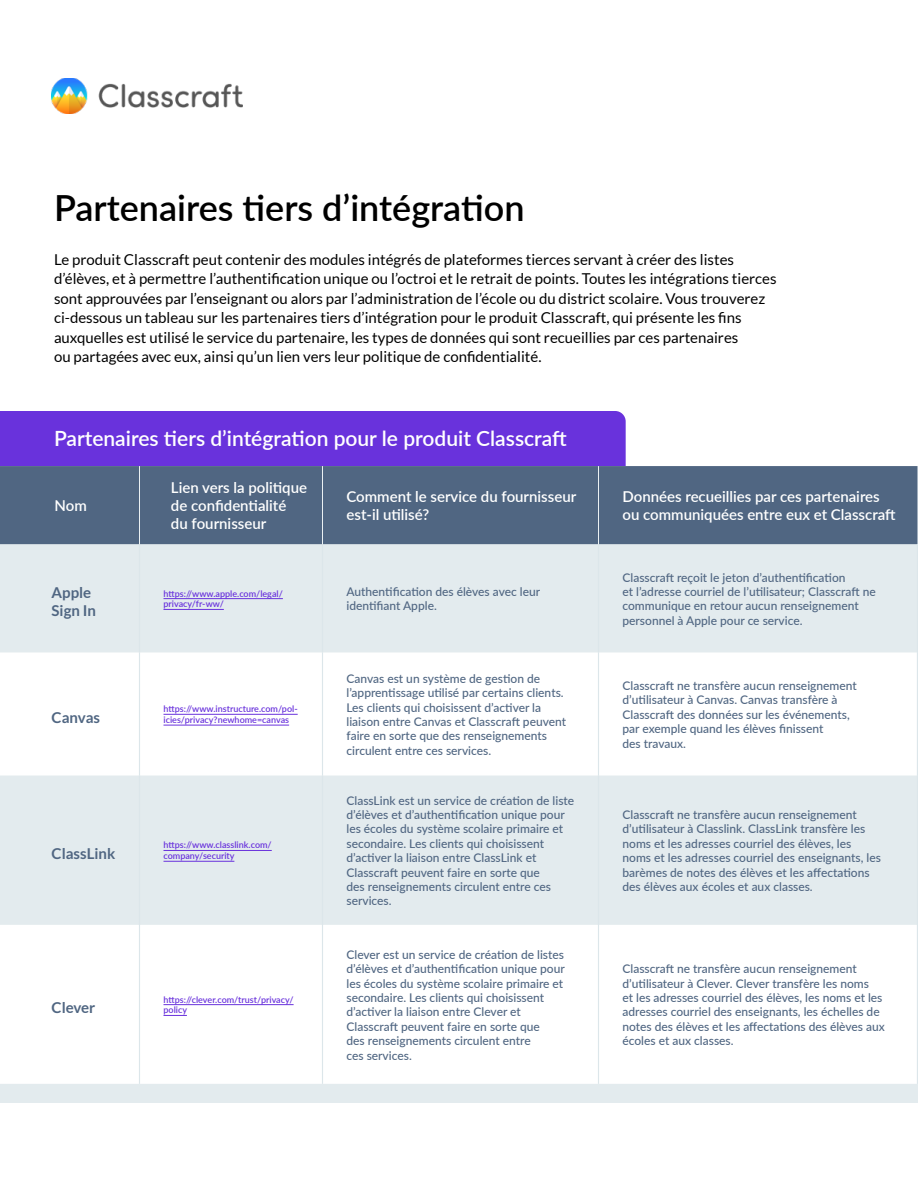
<style>
.page{position:relative;width:918px;height:1188px;background:#fff}
.page>*{position:absolute;margin:0;border:0;box-sizing:border-box;transform-origin:0 0}
.t1{font:600 36px "Lato";color:#000}
.t2{font:600 21px "Lato";color:#fff}
.t3{font:15px/19.5px "Lato";color:#000}
.t4{font:600 15px/18px "Lato";color:#fff}
.t5{font:700 15px/18px "Lato";color:#506682}
.t6{font:500 12px/14.4px "Lato";color:#506682}
.t7{font:600 9px/10.8px "Lato";color:#6932dc}
</style>
<div class="page">
<div style="left:0;top:411px;width:626px;height:55px;background:#6932dc"></div>
<div style="left:0;top:466px;width:918px;height:636px;background:#e3ebee"></div>
<img style="left:52px;top:78px;width:190px;height:36px">
<div style="left:0;top:466px;width:917px;height:78px;background:#506682"></div>
<svg style="left:0;top:652px;width:917px;height:432px;fill:#fff"></svg>
<hr style="left:598px;top:544px;width:1px;height:108px;background:#dce6ea">
<hr style="left:917px;top:544px;width:1px;height:108px;background:#dce6ea">
<hr style="left:598px;top:652px;width:1px;height:124px;background:#dce6ea">
<hr style="left:917px;top:652px;width:1px;height:124px;background:#dce6ea">
<hr style="left:598px;top:776px;width:1px;height:149px;background:#dce6ea">
<hr style="left:917px;top:776px;width:1px;height:149px;background:#dce6ea">
<hr style="left:598px;top:925px;width:1px;height:159px;background:#dce6ea">
<hr style="left:322px;top:544px;width:1px;height:108px;background:#dce6ea">
<hr style="left:322px;top:652px;width:1px;height:124px;background:#dce6ea">
<hr style="left:322px;top:776px;width:1px;height:149px;background:#dce6ea">
<hr style="left:322px;top:925px;width:1px;height:159px;background:#dce6ea">
<hr style="left:139px;top:544px;width:1px;height:108px;background:#dce6ea">
<hr style="left:139px;top:652px;width:1px;height:124px;background:#dce6ea">
<hr style="left:139px;top:776px;width:1px;height:149px;background:#dce6ea">
<hr style="left:139px;top:925px;width:1px;height:159px;background:#dce6ea">
<hr style="left:917px;top:925px;width:1px;height:159px;background:#dce6ea">
<hr style="left:598px;top:466px;width:1px;height:78px;background:#eaf0f3">
<hr style="left:322px;top:466px;width:1px;height:78px;background:#eaf0f3">
<hr style="left:139px;top:466px;width:1px;height:78px;background:#eaf0f3">
<hr style="left:164px;top:598px;width:119px;height:1px;background:#6932dc">
<hr style="left:164px;top:609px;width:60px;height:1px;background:#6932dc">
<hr style="left:164px;top:714px;width:134px;height:1px;background:#6932dc">
<hr style="left:164px;top:725px;width:125px;height:1px;background:#6932dc">
<hr style="left:164px;top:850px;width:108px;height:1px;background:#6932dc">
<hr style="left:164px;top:861px;width:70px;height:1px;background:#6932dc">
<hr style="left:164px;top:1004px;width:130px;height:1px;background:#6932dc">
<svg style="left:164px;top:1015px;width:23px;height:1px"></svg>
<h1 class="t1" style="left:54px;top:182px;width:472px">Partenaires tiers d’intégration</h1>
<p class="t3" style="left:54px;top:249px;width:724px">Le produit Classcraft peut contenir des modules intégrés de plateformes tierces servant à créer des listes d’élèves, et à permettre l’authentification unique ou l’octroi et le retrait de points. Toutes les intégrations tierces sont approuvées par l’enseignant ou alors par l’administration de l’école ou du district scolaire. Vous trouverez ci-dessous un tableau sur les partenaires tiers d’intégration pour le produit Classcraft, qui présente les fins auxquelles est utilisé le service du partenaire, les types de données qui sont recueillies par ces partenaires<br>ou partagées avec eux, ainsi qu’un lien vers leur politique de confidentialité.</p>
<h2 class="t2" style="left:54px;top:423px;width:514px">Partenaires tiers d’intégration pour le produit Classcraft</h2>
<p class="t4" style="left:55px;top:496px;width:34px">Nom</p>
<p class="t4" style="left:171px;top:478px;width:138px">Lien vers la politique de confidentialité<br>du fournisseur</p>
<p class="t4" style="left:346px;top:487px;width:231px">Comment le service du fournisseur est-il utilisé?</p>
<p class="t4" style="left:622px;top:487px;width:275px">Données recueillies par ces partenaires ou communiquées entre eux et Classcraft</p>
<p class="t5" style="left:52px;top:584px;width:46px">Apple<br>Sign In</p>
<p class="t7" style="left:164px;top:587px;width:121px">https://www.apple.com/legal/ privacy/fr-ww/</p>
<p class="t6" style="left:346px;top:584px;width:195px">Authentification des élèves avec leur identifiant Apple.</p>
<p class="t6" style="left:622px;top:569px;width:255px">Classcraft reçoit le jeton d’authentification<br>et l’adresse courriel de l’utilisateur; Classcraft ne communique en retour aucun renseignement personnel à Apple pour ce service.</p>
<p class="t5" style="left:52px;top:708px;width:50px">Canvas</p>
<p class="t7" style="left:164px;top:703px;width:136px">https://www.instructure.com/pol&shy;icies/privacy?newhome=canvas</p>
<p class="t5" style="left:52px;top:845px;width:65px">ClassLink</p>
<p class="t7" style="left:164px;top:839px;width:110px">https://www.classlink.com/ company/security</p>
<p class="t5" style="left:52px;top:999px;width:45px">Clever</p>
<p class="t7" style="left:164px;top:994px;width:132px">https://clever.com/trust/privacy/ policy</p>
<p class="t6" style="left:346px;top:671px;width:221px">Canvas est un système de gestion de l’apprentissage utilisé par certains clients.<br>Les clients qui choisissent d’activer la liaison entre Canvas et Classcraft peuvent faire en sorte que des renseignements circulent entre ces services.</p>
<p class="t6" style="left:622px;top:678px;width:236px">Classcraft ne transfère aucun renseignement d’utilisateur à Canvas. Canvas transfère à Classcraft des données sur les événements, par exemple quand les élèves finissent<br>des travaux.</p>
<p class="t6" style="left:346px;top:793px;width:229px">ClassLink est un service de création de liste d’élèves et d’authentification unique pour les écoles du système scolaire primaire et secondaire. Les clients qui choisissent d’activer la liaison entre ClassLink et Classcraft peuvent faire en sorte que<br>des renseignements circulent entre ces services.</p>
<p class="t6" style="left:346px;top:947px;width:220px">Clever est un service de création de listes d’élèves et d’authentification unique pour les écoles du système scolaire primaire et secondaire. Les clients qui choisissent d’activer la liaison entre Clever et Classcraft peuvent faire en sorte que<br>des renseignements circulent entre<br>ces services.</p>
<p class="t6" style="left:622px;top:807px;width:260px">Classcraft ne transfère aucun renseignement d’utilisateur à Classlink. ClassLink transfère les noms et les adresses courriel des élèves, les noms et les adresses courriel des enseignants, les barèmes de notes des élèves et les affectations des élèves aux écoles et aux classes.</p>
<p class="t6" style="left:622px;top:961px;width:264px">Classcraft ne transfère aucun renseignement d’utilisateur à Clever. Clever transfère les noms<br>et les adresses courriel des élèves, les noms et les adresses courriel des enseignants, les échelles de notes des élèves et les affectations des élèves aux écoles et aux classes.</p>
</div>
